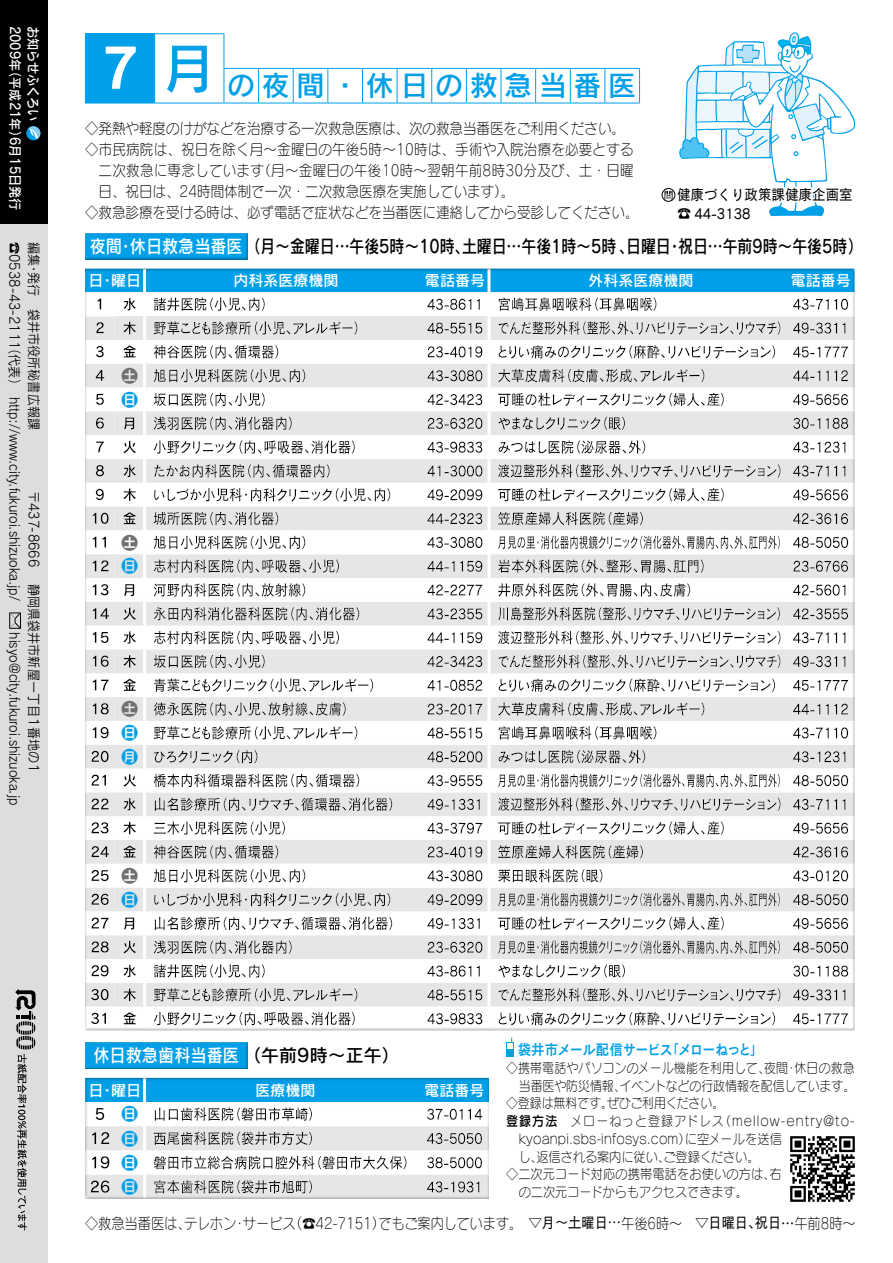
<style>
.page{position:relative;width:893px;height:1263px;background:#fff}
.page>*{position:absolute;margin:0;border:0;box-sizing:border-box;transform-origin:0 0}
.t1{font:54px "Rodin Pro B";color:#fff}
.t2{font:28.2px "Rodin Pro DB";letter-spacing:.23em;color:#00a0e9}
.t3{font:18px "Rodin Pro DB";letter-spacing:-.005em;color:#000;scale:.83 1}
.t4{font:18px "Rodin Pro DB";color:#fff;scale:.9 1}
.t5{font:16.5px/24.3px "Rodin Pro DB";color:#00a0e9;text-align:justify}
.t6{font:16.5px "Rodin Pro DB";color:#727172}
.t7{font:15px "Seurat Pro L";color:#000;scale:.9 1}
.t8{font:15px "Seurat Pro L";color:#000;scale:.88 1}
.t9{font:15px "Seurat Pro L";letter-spacing:.02em;color:#000;scale:.9 1}
.t10{font:15px "Rodin Pro DB";color:#fff}
.t11{font:15px/18.6px "Cezanne Pro M";color:#000;scale:.9 1}
.t12{font:15px "Cezanne Pro DB";letter-spacing:-.03em;color:#00a0e9;scale:.9 1}
.t13{font:15px "Cezanne Pro DB";letter-spacing:-.085em;color:#00a0e9;scale:.9 1}
.t14{font:15px "Cezanne Pro M";color:#000;scale:.88 1}
.t15{font:13.5px "Rodin Pro M";color:#000;scale:.9 1}
.t16{font:13.5px "Seurat Pro L";letter-spacing:.015em;color:#000;scale:.9 1}
.t17{font:13.5px/17.7px "Seurat Pro L";letter-spacing:.015em;color:#000;scale:.88 1}
.t18{font:13.5px "Seurat Pro L";letter-spacing:.09em;color:#000;scale:.89 1}
.t19{font:13.5px "Rodin Pro DB";color:#fff;scale:.9 1}
.s1{font-family:"Rodin Pro DB";color:#00a0e9}
.s2{color:#fff}
.s3{color:#000}
.s4{font-family:"Seurat Pro DB"}
.s5{font-family:"Cezanne Pro M"}
</style>
<div class="page">
<div style="left:0;top:0;width:48px;height:225px;background:#000"></div>
<div style="left:0;top:224px;width:48px;height:1039px;background:#dcdddd"></div>
<div style="left:9px;top:613px;width:12px;height:16px;border:1px solid #000"></div>
<svg style="left:10px;top:613px;width:10px;height:15px"></svg>
<svg style="left:15px;top:989px;width:21px;height:241px"></svg>
<svg style="left:26px;top:126px;width:14px;height:14px"></svg>
<svg style="left:28px;top:126px;width:12px;height:13px"></svg>
<div style="left:85px;top:34px;width:70px;height:69px;background:#00a0e9"></div>
<svg style="left:155px;top:34px;width:484px;height:69px"></svg>
<hr style="left:85px;top:33px;width:70px;height:1px;background:#00a0e9">
<hr style="left:155px;top:33px;width:69px;height:1px;background:#00a0e9">
<hr style="left:85px;top:103px;width:70px;height:1px;background:#00a0e9">
<hr style="left:155px;top:103px;width:69px;height:1px;background:#00a0e9">
<hr style="left:224px;top:34px;width:1px;height:34px;background:#00a0e9">
<hr style="left:224px;top:68px;width:35px;height:1px;background:#00a0e9">
<hr style="left:224px;top:69px;width:1px;height:34px;background:#00a0e9">
<hr style="left:259px;top:68px;width:34px;height:1px;background:#00a0e9">
<hr style="left:258px;top:69px;width:1px;height:34px;background:#00a0e9">
<hr style="left:293px;top:68px;width:35px;height:1px;background:#00a0e9">
<hr style="left:293px;top:69px;width:1px;height:34px;background:#00a0e9">
<hr style="left:328px;top:68px;width:34px;height:1px;background:#00a0e9">
<hr style="left:327px;top:69px;width:1px;height:34px;background:#00a0e9">
<hr style="left:362px;top:68px;width:35px;height:1px;background:#00a0e9">
<hr style="left:362px;top:69px;width:1px;height:34px;background:#00a0e9">
<hr style="left:397px;top:68px;width:35px;height:1px;background:#00a0e9">
<hr style="left:397px;top:69px;width:1px;height:34px;background:#00a0e9">
<hr style="left:432px;top:68px;width:34px;height:1px;background:#00a0e9">
<hr style="left:431px;top:69px;width:1px;height:34px;background:#00a0e9">
<hr style="left:466px;top:68px;width:35px;height:1px;background:#00a0e9">
<hr style="left:466px;top:69px;width:1px;height:34px;background:#00a0e9">
<hr style="left:501px;top:68px;width:35px;height:1px;background:#00a0e9">
<hr style="left:501px;top:69px;width:1px;height:34px;background:#00a0e9">
<hr style="left:536px;top:68px;width:34px;height:1px;background:#00a0e9">
<hr style="left:535px;top:69px;width:1px;height:34px;background:#00a0e9">
<hr style="left:570px;top:68px;width:35px;height:1px;background:#00a0e9">
<hr style="left:570px;top:69px;width:1px;height:34px;background:#00a0e9">
<hr style="left:605px;top:68px;width:35px;height:1px;background:#00a0e9">
<hr style="left:604px;top:69px;width:1px;height:34px;background:#00a0e9">
<hr style="left:639px;top:69px;width:1px;height:34px;background:#00a0e9">
<hr style="left:224px;top:103px;width:35px;height:1px;background:#00a0e9">
<hr style="left:259px;top:103px;width:34px;height:1px;background:#00a0e9">
<hr style="left:293px;top:103px;width:35px;height:1px;background:#00a0e9">
<hr style="left:328px;top:103px;width:34px;height:1px;background:#00a0e9">
<hr style="left:362px;top:103px;width:35px;height:1px;background:#00a0e9">
<hr style="left:397px;top:103px;width:35px;height:1px;background:#00a0e9">
<hr style="left:432px;top:103px;width:34px;height:1px;background:#00a0e9">
<hr style="left:466px;top:103px;width:35px;height:1px;background:#00a0e9">
<hr style="left:501px;top:103px;width:35px;height:1px;background:#00a0e9">
<hr style="left:536px;top:103px;width:34px;height:1px;background:#00a0e9">
<hr style="left:570px;top:103px;width:35px;height:1px;background:#00a0e9">
<hr style="left:605px;top:103px;width:35px;height:1px;background:#00a0e9">
<div style="left:82px;top:1077px;width:411px;height:125px;background:#000;opacity:.3"></div>
<div style="left:83px;top:268px;width:775px;height:765px;background:#000;opacity:.3"></div>
<svg style="left:679px;top:33px;width:176px;height:153px"></svg>
<svg style="left:664px;top:191px;width:9px;height:9px"></svg>
<div style="left:662px;top:188px;width:13px;height:14px;border:1px solid #000;border-radius:50%"></div>
<div style="left:83px;top:233px;width:167px;height:29px;background:#000;opacity:.75"></div>
<div style="left:83px;top:1042px;width:167px;height:29px;background:#000;opacity:.75"></div>
<img style="left:790px;top:1137px;width:65px;height:64px">
<div style="left:506px;top:1042px;width:8px;height:15px;background:#00a0e9"></div>
<svg style="left:507px;top:1037px;width:6px;height:12px"></svg>
<p class="t19" style="left:24px;top:26px;width:207px;rotate:90deg">2009 （年平成21年 6）月15日発行</p>
<p class="t19" style="left:42px;top:26px;width:107px;rotate:90deg">お知らせふくろい</p>
<p class="t15" style="left:23px;top:242px;width:121px;rotate:90deg">☎0538-43-2111</p>
<p class="t15" style="left:43px;top:242px;width:211px;rotate:90deg">編集発行　袋井市役所秘書広報課</p>
<p class="t15" style="left:43px;top:263px;width:15px;rotate:90deg">・</p>
<p class="t15" style="left:23px;top:342px;width:289px;rotate:90deg">（代表）　http://www.city.fukuroi.shizuoka j p. /</p>
<p class="t15" style="left:43px;top:491px;width:316px;rotate:90deg">〒437-8666 　静岡県袋井市新屋一丁目１番地の１</p>
<p class="t15" style="left:23px;top:632px;width:193px;rotate:90deg">hisyo@city.fukuroi.shizuoka j p.</p>
<h1 class="t1" style="left:101px;top:32px;width:116px">7 <span class="s1">月</span></h1>
<p class="t7" style="left:85px;top:118px;width:601px">◇発熱や軽度のけがなどを治療する一次救急医療は、次の救急当番医をご利用ください。</p>
<p class="t7" style="left:85px;top:139px;width:611px">◇市民病院は、祝日を除く月〜金曜日の午後5時〜10時は、手術や入院治療を必要とする</p>
<p class="t9" style="left:257px;top:160px;width:419px">（月〜金曜日の午後10時〜翌朝午前8時30分及び、土・日曜</p>
<h2 class="t2" style="left:227px;top:67px;width:411px">の夜間・休日の救急当番医</h2>
<p class="t9" style="left:99px;top:160px;width:185px">二次救急に専念しています</p>
<p class="t7" style="left:99px;top:181px;width:463px">日、祝日は、24時間体制で一次・二次救急医療を実施しています。(</p>
<p class="t7" style="left:85px;top:202px;width:616px">◇救急診療を受ける時は、必ず電話で症状などを当番医に連絡してから受診してください。</p>
<p class="t11" style="left:677px;top:185px;width:197px">健康づくり政策課健康企画室☎ 44-3138</p>
<p class="t3" style="left:90px;top:234px;width:657px"><span class="s2">夜間休日救急当番医</span>（月〜金曜日…午後 時5 〜 10時土曜日…午後 時1 〜 時5 、</p>
<p class="t3" style="left:626px;top:234px;width:287px">日曜日祝日…午前 時9 〜午後 時5 (</p>
<p class="t4" style="left:118px;top:234px;width:20px">・</p>
<p class="t3" style="left:667px;top:234px;width:19px">・</p>
<p class="t3" style="left:455px;top:234px;width:20px">、</p>
<p class="t10" style="left:111px;top:270px;width:31px">曜日</p>
<p class="t10" style="left:89px;top:270px;width:16px">日</p>
<p class="t10" style="left:100px;top:270px;width:16px">・</p>
<p class="t6" style="left:121px;top:365px;width:18px">土</p>
<p class="t5" style="left:121px;top:387px;width:18px">日</p>
<p class="t6" style="left:121px;top:531px;width:18px">土</p>
<p class="t5" style="left:121px;top:553px;width:18px">日</p>
<p class="t6" style="left:121px;top:698px;width:18px">土</p>
<p class="t5" style="left:121px;top:720px;width:18px;line-height:23.9px">日月</p>
<p class="t6" style="left:121px;top:865px;width:18px">土</p>
<p class="t5" style="left:121px;top:887px;width:18px">日</p>
<p class="t10" style="left:233px;top:270px;width:106px">内科系医療機関</p>
<p class="t10" style="left:425px;top:270px;width:61px">電話番号</p>
<p class="t10" style="left:588px;top:270px;width:106px">外科系医療機関</p>
<p class="t10" style="left:791px;top:270px;width:61px">電話番号</p>
<p class="t12" style="left:518px;top:1040px;width:174px">袋井市メール配信サービス</p>
<p class="t13" style="left:666px;top:1040px;width:110px">「メローねっと「</p>
<p class="t4" style="left:93px;top:1044px;width:342px">休日救急歯科当番医<span class="s3">（午前9時〜正午）</span></p>
<p class="t17" style="left:519px;top:1059px;width:384px;text-indent:-13px">◇携帯電話やパソコンのメール機能を利用して、<br>当番医や防災情報イベントなどの行政情報を配信しています。</p>
<p class="t17" style="left:506px;top:1076px;width:249px;text-indent:108px">、<br>◇登録は無料ですぜひご利用ください。</p>
<p class="t17" style="left:601px;top:1094px;width:15px">。</p>
<p class="t16" style="left:685px;top:1130px;width:109px">に空メールを送信</p>
<p class="t17" style="left:794px;top:1059px;width:70px">休日の救急</p>
<p class="t17" style="left:764px;top:1059px;width:29px">夜間</p>
<p class="t17" style="left:785px;top:1059px;width:15px">・</p>
<p class="t10" style="left:256px;top:1080px;width:61px">医療機関</p>
<p class="t10" style="left:425px;top:1080px;width:61px">電話番号</p>
<p class="t10" style="left:111px;top:1080px;width:31px">曜日</p>
<p class="t10" style="left:89px;top:1080px;width:16px">日</p>
<p class="t10" style="left:100px;top:1080px;width:16px">・</p>
<p class="t5" style="left:121px;top:1101px;width:18px">日日日日</p>
<p class="t18" style="left:506px;top:1112px;width:246px"><span class="s4">登録方法</span>　メローねっと登録アドレス</p>
<p class="t16" style="left:518px;top:1148px;width:269px">し返信される案内に従いご登録ください。</p>
<p class="t16" style="left:658px;top:1148px;width:15px">、</p>
<p class="t18" style="left:719px;top:1112px;width:154px">（mellow-entry@to-</p>
<p class="t16" style="left:519px;top:1130px;width:193px">kyoanpi.sbs-infosys.com）</p>
<p class="t16" style="left:530px;top:1148px;width:15px">、</p>
<p class="t16" style="left:506px;top:1165px;width:308px">◇二次元コード対応の携帯電話をお使いの方は右、</p>
<p class="t16" style="left:519px;top:1183px;width:256px">の二次元コードからもアクセスできます。</p>
<p class="t8" style="left:289px;top:1213px;width:645px">（☎42-7151 でもご案内しています。 <span class="s5">▽月～土曜日…</span>午後 時6 ～ <span class="s5">▽日曜日祝日</span><span class="s4">…</span>午前 時8 ~</p>
<p class="t8" style="left:85px;top:1213px;width:241px">◇救急当番医はテレホンサービス</p>
<p class="t8" style="left:372px;top:1213px;width:16px">）</p>
<p class="t8" style="left:233px;top:1213px;width:17px">・</p>
<p class="t14" style="left:748px;top:1213px;width:16px">、</p>
<p class="t8" style="left:177px;top:1213px;width:17px">、</p>
</div>
